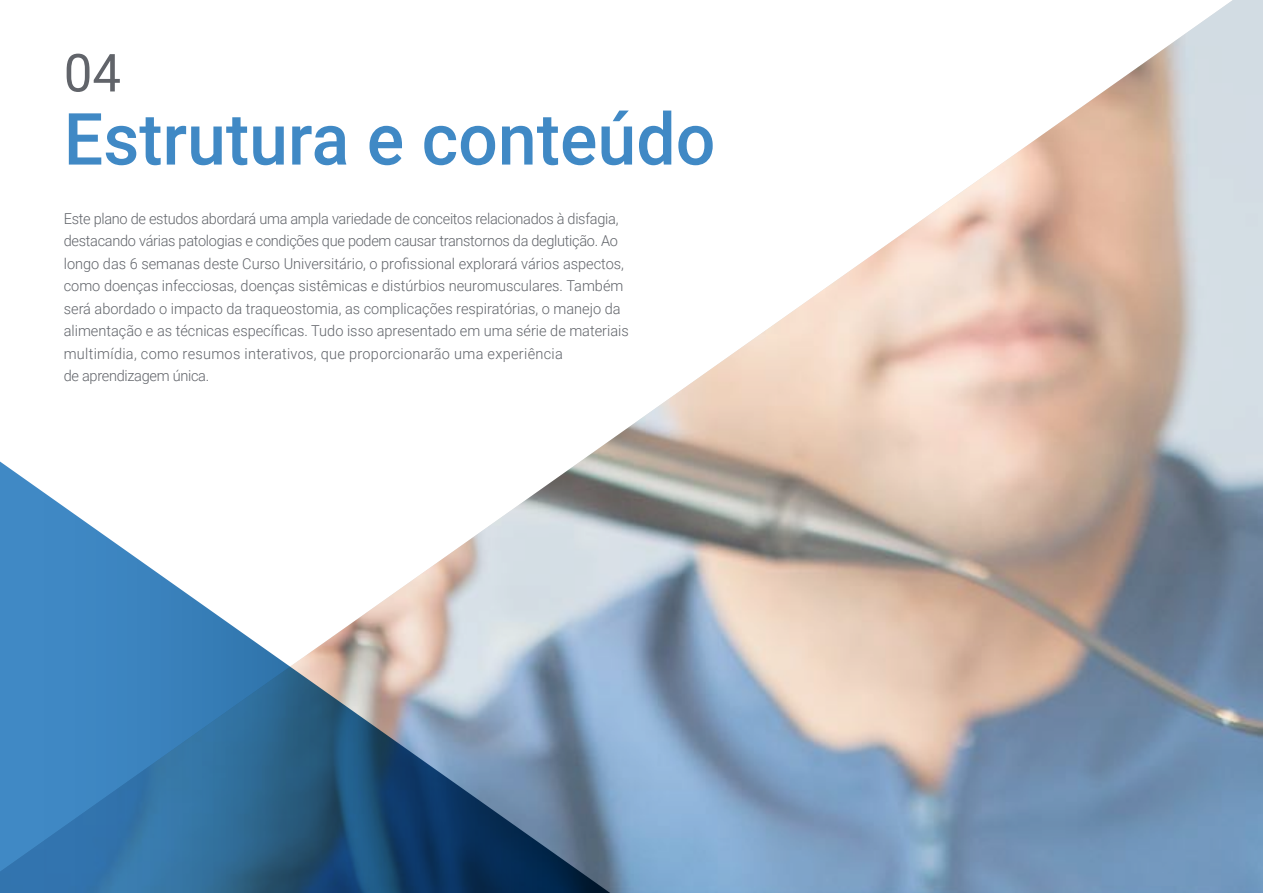
<style>
.page{position:relative;width:1263px;height:893px;background:#fff}
.page>*{position:absolute;margin:0;border:0;box-sizing:border-box;transform-origin:0 0}
.t1{font:500 72px "Roboto";color:#4089c5}
.t2{font:52.5px "Roboto";color:#61646a}
.t3{font:300 15px/22.5px "Roboto";color:#61646a}
</style>
<div class="page">
<img style="left:602px;top:0;width:661px;height:893px">
<svg style="left:0;top:446px;width:640px;height:447px"></svg>
<h2 class="t2" style="left:64px;top:36px;width:59px">04</h2>
<h1 class="t1" style="left:64px;top:89px;width:653px">Estrutura e conteúdo</h1>
<p class="t3" style="left:64px;top:207px;width:566px">Este plano de estudos abordará uma ampla variedade de conceitos relacionados à disfagia, destacando várias patologias e condições que podem causar transtornos da deglutição. Ao longo das 6 semanas deste Curso Universitário, o profissional explorará vários aspectos, como doenças infecciosas, doenças sistêmicas e distúrbios neuromusculares. Também será abordado o impacto da traqueostomia, as complicações respiratórias, o manejo da alimentação e as técnicas específicas. Tudo isso apresentado em uma série de materiais multimídia, como resumos interativos, que proporcionarão uma experiência<br>de aprendizagem única.</p>
</div>
